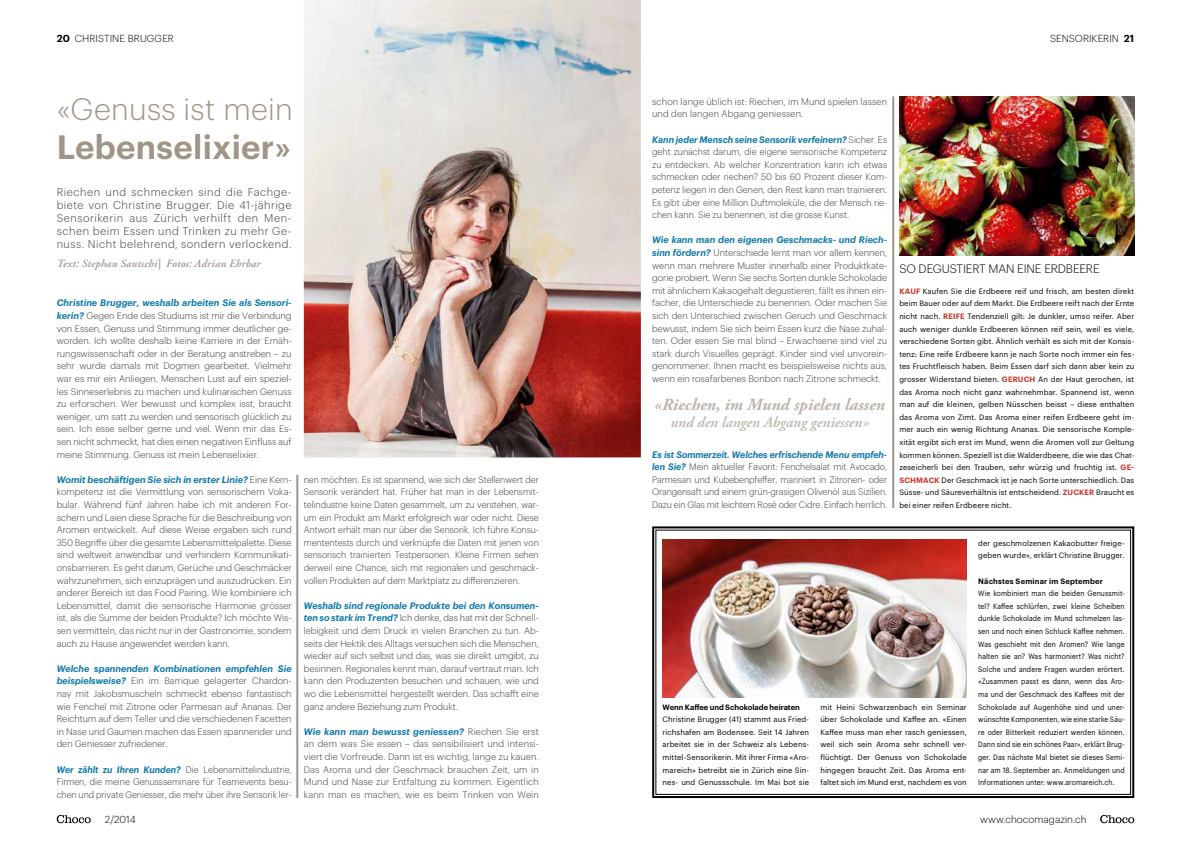
<style>
.page{position:relative;width:1191px;height:842px;background:#fff}
.page>*{position:absolute;margin:0;border:0;box-sizing:border-box;transform-origin:0 0}
.t1{font:600 33px "Graphik";letter-spacing:.01em;color:#a09587}
.t2{font:300 30.3px "Graphik";letter-spacing:.01em;color:#a09587}
.t3{font:italic 700 17px "Adobe Garamond Pro";color:#beb5aa}
.t4{font:italic 600 15px "Adobe Garamond Pro";color:#beb5aa}
.t5{font:300 12px "Graphik";letter-spacing:-.015em;color:#000}
.t6{font:300 11px/13px "Graphik";letter-spacing:.05em;color:#3a3a39;text-align:justify}
.t7{font:italic 600 11px "Adobe Garamond Pro";letter-spacing:.02em;color:#a09587}
.t8{font:300 10px "Graphik";letter-spacing:.005em;color:#000}
.t9{font:300 9.2px/12.6px "Graphik";color:#3a3a39;text-align:justify}
.t10{font:300 9.2px/12.6px "Graphik";color:#3a3a39;text-align:justify;scale:.95 1}
.t11{font:300 9.2px/12.6px "Graphik";color:#3a3a39;text-align:justify;scale:.96 1}
.t12{font:7.6px/12.6px "Graphik";letter-spacing:.015em;color:#000}
.t13{font:7.6px/12.6px "Graphik";letter-spacing:.015em;color:#000;scale:.9 1}
.s1{font-weight:600}
.s2{font-family:"Optima";font-weight:700;font-style:normal}
.s3{font-weight:600;font-style:italic;color:#0c77a9}
.s4{font-weight:600;color:#cb3125}
</style>
<div class="page">
<svg style="left:652px;top:526px;width:483px;height:273px"></svg>
<div style="left:655px;top:530px;width:476px;height:265px;border:1px solid #000"></div>
<svg style="left:1100px;top:815px;width:34px;height:8px"></svg>
<svg style="left:57px;top:815px;width:34px;height:8px"></svg>
<img style="left:899px;top:96px;width:235px;height:160px">
<img style="left:663px;top:539px;width:303px;height:158px">
<img style="left:304px;top:0;width:337px;height:458px">
<hr style="left:892px;top:96px;width:2px;height:412px;background:#a09587">
<hr style="left:296px;top:475px;width:2px;height:323px;background:#a09587">
<p class="t8" style="left:57px;top:31px;width:119px"><span class="s1">20</span> CHRISTINE BRUGGER</p>
<p class="t8" style="left:1050px;top:31px;width:86px">SENSORIKERIN <span class="s1">21</span></p>
<p class="t2" style="left:57px;top:87px;width:238px">«Genuss ist mein</p>
<p class="t1" style="left:57px;top:122px;width:236px">Lebenselixier»</p>
<p class="t6" style="left:57px;top:185px;width:236px">Riechen und schmecken sind die Fachge&shy;biete von Christine Brugger. Die 41-jährige Sensorikerin aus Zürich verhilft den Men&shy;schen beim Essen und Trinken zu mehr Ge&shy;nuss. Nicht belehrend, sondern verlockend.</p>
<p class="t7" style="left:57px;top:257px;width:205px">Text: Stephan Santschi<span class="s2">|</span> Fotos: Adrian Ehrbar</p>
<p class="t9" style="left:57px;top:296px;width:236px"><span class="s3">Christine Brugger, weshalb arbeiten Sie als Sensori&shy;kerin?</span> Gegen Ende des Studiums ist mir die Verbindung von Essen, Genuss und Stimmung immer deutlicher ge&shy;worden. Ich wollte deshalb keine Karriere in der Ernäh&shy;rungswissenschaft oder in der Beratung anstreben – zu sehr wurde damals mit Dogmen gearbeitet. Vielmehr war es mir ein Anliegen, Menschen Lust auf ein speziel&shy;les Sinneserlebnis zu machen und kulinarischen Genuss zu erforschen. Wer bewusst und komplex isst, braucht weniger, um satt zu werden und sensorisch glücklich zu sein. Ich esse selber gerne und viel. Wenn mir das Es&shy;sen nicht schmeckt, hat dies einen negativen Einfluss auf meine Stimmung. Genuss ist mein Lebenselixier.</p>
<p class="t9" style="left:57px;top:472px;width:236px"><span class="s3">Womit beschäftigen Sie sich in erster Linie?</span> Eine Kern&shy;kompetenz ist die Vermittlung von sensorischem Voka&shy;bular. Während fünf Jahren habe ich mit anderen For&shy;schern und Laien diese Sprache für die Beschreibung von Aromen entwickelt. Auf diese Weise ergaben sich rund 350 Begriffe über die gesamte Lebensmittelpalette. Diese sind weltweit anwendbar und verhindern Kommunikati&shy;onsbarrieren. Es geht darum, Gerüche und Geschmäcker wahrzunehmen, sich einzuprägen und auszudrücken. Ein anderer Bereich ist das Food Pairing. Wie kombiniere ich Lebensmittel, damit die sensorische Harmonie grösser ist, als die Summe der beiden Produkte? Ich möchte Wis&shy;sen vermitteln, das nicht nur in der Gastronomie, sondern auch zu Hause angewendet werden kann.</p>
<p class="t9" style="left:57px;top:661px;width:236px"><span class="s3">Welche spannenden Kombinationen empfehlen Sie beispielsweise?</span> Ein im Barrique gelagerter Chardon&shy;nay mit Jakobsmuscheln schmeckt ebenso fantastisch wie Fenchel mit Zitrone oder Parmesan auf Ananas. Der Reichtum auf dem Teller und die verschiedenen Facetten in Nase und Gaumen machen das Essen spannender und den Geniesser zufriedener.</p>
<p class="t10" style="left:57px;top:762px;width:249px"><span class="s3">Wer zählt zu Ihren Kunden?</span> Die Lebensmittelindustrie, Firmen, die meine Genussseminare für Teamevents besu&shy;chen und private Geniesser, die mehr über ihre Sensorik ler-</p>
<p class="t10" style="left:304px;top:472px;width:249px">nen möchten. Es ist spannend, wie sich der Stellenwert der Sensorik verändert hat. Früher hat man in der Lebensmit&shy;telindustrie keine Daten gesammelt, um zu verstehen, war&shy;um ein Produkt am Markt erfolgreich war oder nicht. Diese Antwort erhält man nur über die Sensorik. Ich führe Konsu&shy;mententests durch und verknüpfe die Daten mit jenen von sensorisch trainierten Testpersonen. Kleine Firmen sehen derweil eine Chance, sich mit regionalen und geschmack&shy;vollen Produkten auf dem Marktplatz zu differenzieren.</p>
<p class="t9" style="left:304px;top:598px;width:236px"><span class="s3">Weshalb sind regionale Produkte bei den Konsumen&shy;ten so stark im Trend?</span> Ich denke, das hat mit der Schnell&shy;lebigkeit und dem Druck in vielen Branchen zu tun. Ab&shy;seits der Hektik des Alltags versuchen sich die Menschen, wieder auf sich selbst und das, was sie direkt umgibt, zu besinnen. Regionales kennt man, darauf vertraut man. Ich kann den Produzenten besuchen und schauen, wie und wo die Lebensmittel hergestellt werden. Das schafft eine ganz andere Beziehung zum Produkt.</p>
<p class="t9" style="left:304px;top:724px;width:236px"><span class="s3">Wie kann man bewusst geniessen?</span> Riechen Sie erst an dem was Sie essen – das sensibilisiert und intensi&shy;viert die Vorfreude. Dann ist es wichtig, lange zu kauen.<br>Das Aroma und der Geschmack brauchen Zeit, um in M und und Nase zur Entfaltung zu kommen. Eigentlich kann man es machen, wie es beim Trinken von Wein</p>
<p class="t9" style="left:652px;top:94px;width:236px">schon lange üblich ist: Riechen, im M und spielen lassen und den langen Abgang geniessen.</p>
<p class="t11" style="left:652px;top:132px;width:246px"><span class="s3">Kann jeder Mensch seine Sensorik verfeinern?</span> Sicher. Es geht zunächst darum, die eigene sensorische Kompetenz zu entdecken. Ab welcher Konzentration kann ich etwas schmecken oder riechen? 50 bis 60 Prozent dieser Kom&shy;petenz liegen in den Genen, den Rest kann man trainieren.<br>Es gibt über eine M illion Duftmoleküle, die der Mensch rie&shy;chen kann. Sie zu benennen, ist die grosse Kunst.</p>
<p class="t9" style="left:652px;top:233px;width:236px"><span class="s3">Wie kann man den eigenen Geschmacks- und Riech&shy;sinn fördern?</span> Unterschiede lernt man vor allem kennen, wenn man mehrere M uster innerhalb einer Produktkate&shy;gorie probiert. Wenn Sie sechs Sorten dunkle Schokolade mit ähnlichem Kakaogehalt degustieren, fällt es ihnen ein&shy;facher, die Unterschiede zu benennen. Oder machen Sie sich den Unterschied zwischen Geruch und Geschmack bewusst, indem Sie sich beim Essen kurz die Nase zuhal&shy;ten. Oder essen Sie mal blind – Erwachsene sind viel zu stark durch Visuelles geprägt. Kinder sind viel unvorein&shy;genommener. Ihnen macht es beispielsweise nichts aus, wenn ein rosafarbenes Bonbon nach Zitrone schmeckt.</p>
<p class="t3" style="left:654px;top:394px;width:232px">«Riechen, im Mund spielen lassen</p>
<p class="t4" style="left:670px;top:413px;width:200px">und den langen Abgang geniessen»</p>
<p class="t11" style="left:652px;top:447px;width:246px"><span class="s3">Es ist Sommerzeit. Welches erfrischende Menu empfeh&shy;len Sie?</span> Mein aktueller Favorit: Fenchelsalat mit Avocado, Parmesan und Kubebenpfeffer, mariniert in Zitronen- oder Orangensaft und einem grün-grasigen Olivenöl aus Sizilien.<br>Dazu ein Glas mit leichtem Rosé oder Cidre. Einfach herrlich.</p>
<p class="t5" style="left:899px;top:260px;width:35px">So degustiert</p>
<p class="t5" style="left:988px;top:260px;width:36px">man eine</p>
<p class="t5" style="left:1044px;top:260px;width:30px">Erdbeere</p>
<p class="t12" style="left:899px;top:284px;width:236px;text-align:justify"><span class="s4">Kauf</span> Kaufen Sie die Erdbeere reif und frisch, am besten direkt beim Bauer oder auf dem Markt. Die Erdbeere reift nach der Ernte nicht nach. <span class="s4">Reife</span> Tendenziell gilt: Je dunkler, umso reifer. Aber auch weniger dunkle Erdbeeren können reif sein, weil es viele, verschiedene Sorten gibt. Ähnlich verhält es sich mit der Konsis&shy;tenz: Eine reife Erdbeere kann je nach Sorte noch immer ein fes&shy;tes Fruchtfleisch haben. Beim Essen darf sich dann aber kein zu grosser Widerstand bieten. <span class="s4">Geruch</span> An der Haut gerochen, ist das Aroma noch nicht ganz wahrnehmbar. Spannend ist, wenn man auf die kleinen, gelben Nüsschen beisst – diese enthalten das Aroma von Zimt. Das Aroma einer reifen Erdbeere geht im&shy;mer auch ein wenig Richtung Ananas. Die sensorische Komple&shy;xität ergibt sich erst im Mund, wenn die Aromen voll zur Geltung kommen können. Speziell ist die Walderdbeere, die wie das Chat&shy;zeseicherli bei den Trauben, sehr würzig und fruchtig ist. <span class="s4">Ge&shy;schmack</span> Der Geschmack ist je nach Sorte unterschiedlich. Das Süsse- und Säureverhältnis ist entscheidend. <span class="s4">Zucker</span> Braucht es bei einer reifen Erdbeere nicht.</p>
<p class="t12" style="left:662px;top:700px;width:148px"><span class="s1">Wenn Kaffee und Schokolade heiraten </span>Christine Brugger (41) stammt aus Fried&shy;richshafen am Bodensee. Seit 14 Jahren arbeitet sie in der Schweiz als Lebens&shy;mittel-Sensorikerin. Mit ihrer Firma «Aro&shy;mareich» betreibt sie in Zürich eine Sin&shy;nes- und Genussschule. Im Mai bot sie</p>
<p class="t12" style="left:820px;top:700px;width:148px;text-align:justify">mit Heini Schwarzenbach ein Seminar über Schokolade und Kaffee an. «Einen Kaffee muss man eher rasch geniessen, weil sich sein Aroma sehr schnell ver&shy;flüchtigt. Der Genuss von Schokolade hingegen braucht Zeit. Das Aroma ent&shy;faltet sich im Mund erst, nachdem es von</p>
<p class="t12" style="left:978px;top:536px;width:148px">der geschmolzenen Kakaobutter freige&shy;geben wurde», erklärt Christine Brugger.</p>
<p class="t13" style="left:978px;top:574px;width:164px"><span class="s1">Nächstes Seminar im September<br></span>Wie kombiniert man die beiden Genussmit&shy;tel? Kaffee schlürfen, zwei kleine Scheiben dunkle Schokolade im Mund schmelzen las&shy;sen und noch einen Schluck Kaffee nehmen.<br>Was geschieht mit den Aromen? Wie lange halten sie an? Was harmoniert? Was nicht?<br>Solche und andere Fragen wurden erörtert. «Zusammen passt es dann, wenn das Aro&shy;ma und der Geschmack des Kaffees mit der Schokolade auf Augenhöhe sind und uner&shy;wünschte Komponenten, wie eine starke Säu&shy;re oder Bitterkeit reduziert werden können.<br>Dann sind sie ein schönes Paar», erklärt Brug&shy;ger. Das nächste Mal bietet sie dieses Semi&shy;nar am 18. September an. Anmeldungen und Informationen unter: www.aromareich.ch.</p>
<p class="t8" style="left:105px;top:812px;width:32px">2/2014</p>
<p class="t8" style="left:980px;top:812px;width:108px">www.chocomagazin.ch</p>
</div>
